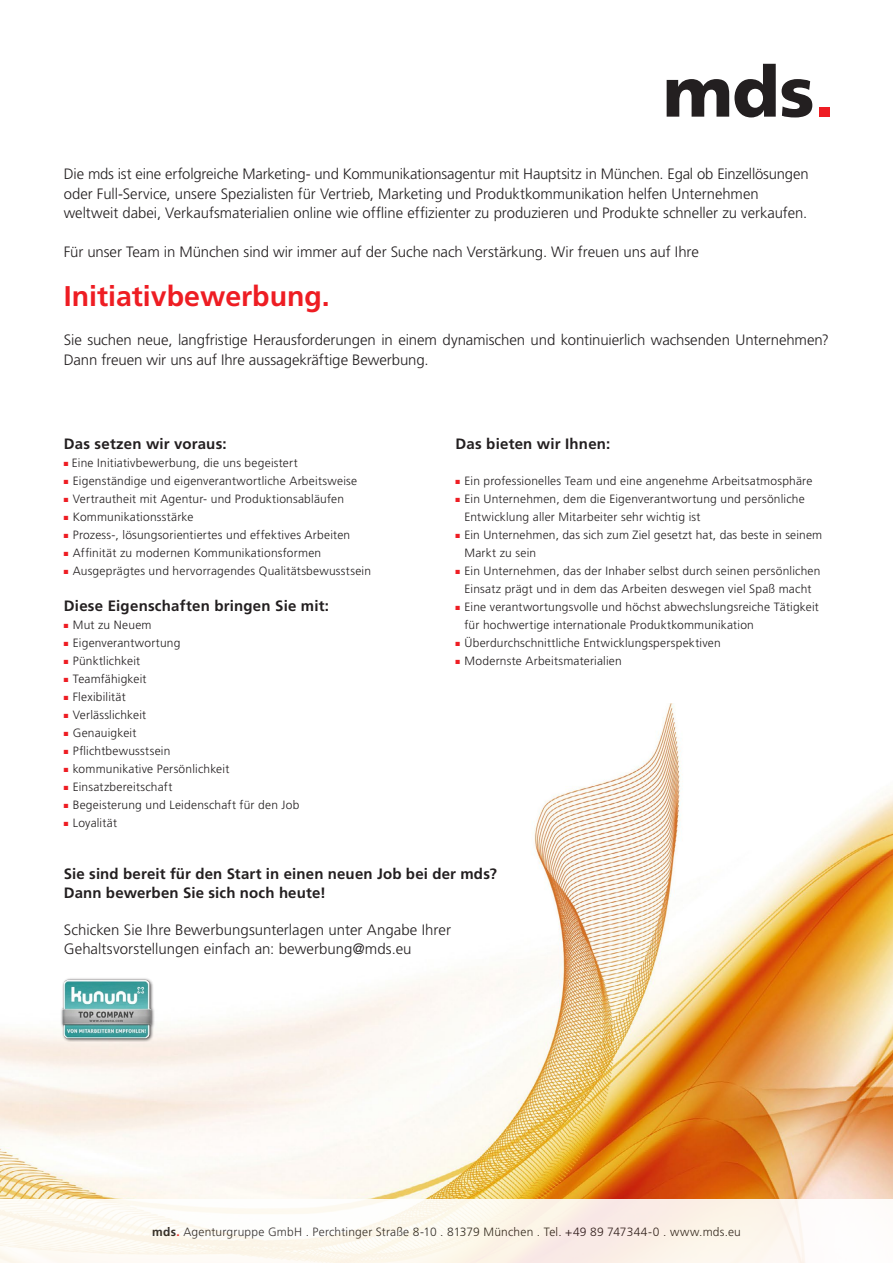
<style>
.page{position:relative;width:893px;height:1263px;background:#fff}
.page>*{position:absolute;margin:0;border:0;box-sizing:border-box;transform-origin:0 0}
.t1{font:700 28.5px "Frutiger LT Std";color:#ee1d23}
.t2{font:300 15px/19.5px "Frutiger LT Std";letter-spacing:-.005em;color:#231f20}
.t3{font:700 15px/19.5px "Frutiger LT Std";letter-spacing:.01em;color:#231f20}
.t4{font:300 12px/18px "Frutiger LT Std";letter-spacing:.015em;color:#231f20}
.s1{color:#ee1d23}
.s2{font-weight:700}
.s3{font-weight:700;color:#ee1d23}
</style>
<div class="page">
<img style="left:0;top:703px;width:893px;height:496px">
<svg style="left:667px;top:64px;width:109px;height:53px"></svg>
<svg style="left:782px;top:79px;width:30px;height:38px"></svg>
<div style="left:819px;top:107px;width:10px;height:10px;background:#ee1d23"></div>
<svg style="left:0;top:1199px;width:805px;height:64px;fill:#fcf7ed"></svg>
<div style="left:60px;top:978px;width:95px;height:64px;background:#231f20;opacity:.85"></div>
<img style="left:62px;top:979px;width:90px;height:60px">
<p class="t2" style="left:64px;top:164px;width:746px">Die mds ist eine erfolgreiche Marketing- und Kommunikationsagentur mit Hauptsitz in München. Egal ob Einzellösungen oder Full-Service, unsere Spezialisten für Vertrieb, Marketing und Produktkommunikation helfen Unternehmen weltweit dabei, Verkaufsmaterialien online wie offline effizienter zu produzieren und Produkte schneller zu verkaufen.</p>
<p class="t2" style="left:64px;top:242px;width:637px">Für unser Team in München sind wir immer auf der Suche nach Verstärkung. Wir freuen uns auf Ihre</p>
<p class="t1" style="left:64px;top:280px;width:268px">Initiativbewerbung.</p>
<p class="t2" style="left:64px;top:330px;width:767px">Sie suchen neue, langfristige Herausforderungen in einem dynamischen und kontinuierlich wachsenden Unternehmen?<br>Dann freuen wir uns auf Ihre aussagekräftige Bewerbung.</p>
<p class="t3" style="left:64px;top:434px;width:164px">Das setzen wir voraus:</p>
<p class="t4" style="left:64px;top:454px;width:235px"><span class="s1">■</span> Eine Initiativbewerbung, die uns begeistert</p>
<p class="t4" style="left:64px;top:472px;width:295px"><span class="s1">■</span> Eigenständige und eigenverantwortliche Arbeitsweise</p>
<p class="t4" style="left:64px;top:490px;width:282px"><span class="s1">■</span> Vertrautheit mit Agentur- und Produktionsabläufen</p>
<p class="t4" style="left:64px;top:508px;width:131px"><span class="s1">■</span> Kommunikationsstärke</p>
<p class="t4" style="left:64px;top:526px;width:288px"><span class="s1">■</span> Prozess-, lösungsorientiertes und effektives Arbeiten</p>
<p class="t4" style="left:64px;top:544px;width:259px"><span class="s1">■</span> Affinität zu modernen Kommunikationsformen</p>
<p class="t4" style="left:64px;top:562px;width:309px"><span class="s1">■</span> Ausgeprägtes und hervorragendes Qualitätsbewusstsein</p>
<p class="t3" style="left:64px;top:596px;width:267px">Diese Eigenschaften bringen Sie mit:</p>
<p class="t4" style="left:64px;top:616px;width:89px"><span class="s1">■</span> Mut zu Neuem</p>
<p class="t4" style="left:64px;top:634px;width:118px"><span class="s1">■</span> Eigenverantwortung</p>
<p class="t4" style="left:64px;top:652px;width:78px"><span class="s1">■</span> Pünktlichkeit</p>
<p class="t4" style="left:64px;top:670px;width:84px"><span class="s1">■</span> Teamfähigkeit</p>
<p class="t4" style="left:64px;top:688px;width:64px"><span class="s1">■</span> Flexibilität</p>
<p class="t4" style="left:64px;top:706px;width:84px"><span class="s1">■</span> Verlässlichkeit</p>
<p class="t4" style="left:64px;top:724px;width:74px"><span class="s1">■</span> Genauigkeit</p>
<p class="t4" style="left:64px;top:742px;width:108px"><span class="s1">■</span> Pflichtbewusstsein</p>
<p class="t4" style="left:64px;top:760px;width:167px"><span class="s1">■</span> kommunikative Persönlichkeit</p>
<p class="t4" style="left:64px;top:778px;width:110px"><span class="s1">■</span> Einsatzbereitschaft</p>
<p class="t4" style="left:64px;top:796px;width:237px"><span class="s1">■</span> Begeisterung und Leidenschaft für den Job</p>
<p class="t4" style="left:64px;top:814px;width:55px"><span class="s1">■</span> Loyalität</p>
<p class="t3" style="left:455px;top:434px;width:156px">Das bieten wir Ihnen:</p>
<p class="t4" style="left:455px;top:472px;width:358px"><span class="s1">■</span> Ein professionelles Team und eine angenehme Arbeitsatmosphäre</p>
<p class="t4" style="left:455px;top:490px;width:351px"><span class="s1">■</span> Ein Unternehmen, dem die Eigenverantwortung und persönliche</p>
<p class="t4" style="left:464px;top:508px;width:238px">Entwicklung aller Mitarbeiter sehr wichtig ist</p>
<p class="t4" style="left:464px;top:526px;width:359px;text-indent:-9px"><span class="s1">■</span> Ein Unternehmen, das sich zum Ziel gesetzt hat, das beste in seinem<br>Markt zu sein</p>
<p class="t4" style="left:455px;top:562px;width:367px"><span class="s1">■</span> Ein Unternehmen, das der Inhaber selbst durch seinen persönlichen</p>
<p class="t4" style="left:464px;top:580px;width:348px">Einsatz prägt und in dem das Arbeiten deswegen viel Spaß macht</p>
<p class="t4" style="left:464px;top:598px;width:356px;text-indent:-9px"><span class="s1">■</span> Eine verantwortungsvolle und höchst abwechslungsreiche Tätigkeit für hochwertige internationale Produktkommunikation</p>
<p class="t4" style="left:455px;top:634px;width:267px"><span class="s1">■</span> Überdurchschnittliche Entwicklungsperspektiven</p>
<p class="t4" style="left:455px;top:652px;width:168px"><span class="s1">■</span> Modernste Arbeitsmaterialien</p>
<p class="t3" style="left:64px;top:864px;width:435px">Sie sind bereit für den Start in einen neuen Job bei der mds?<br>Dann bewerben Sie sich noch heute!</p>
<p class="t2" style="left:64px;top:920px;width:389px">Schicken Sie Ihre Bewerbungsunterlagen unter Angabe Ihrer<br>Gehaltsvorstellungen einfach an: bewerbung@mds.eu</p>
<p class="t4" style="left:152px;top:1222px;width:590px"><span class="s2">mds</span><span class="s3">.</span> Agenturgruppe GmbH . Perchtinger Straße 8-10 . 81379 München . Tel. +49 89 747344-0 . www.mds.eu</p>
</div>
